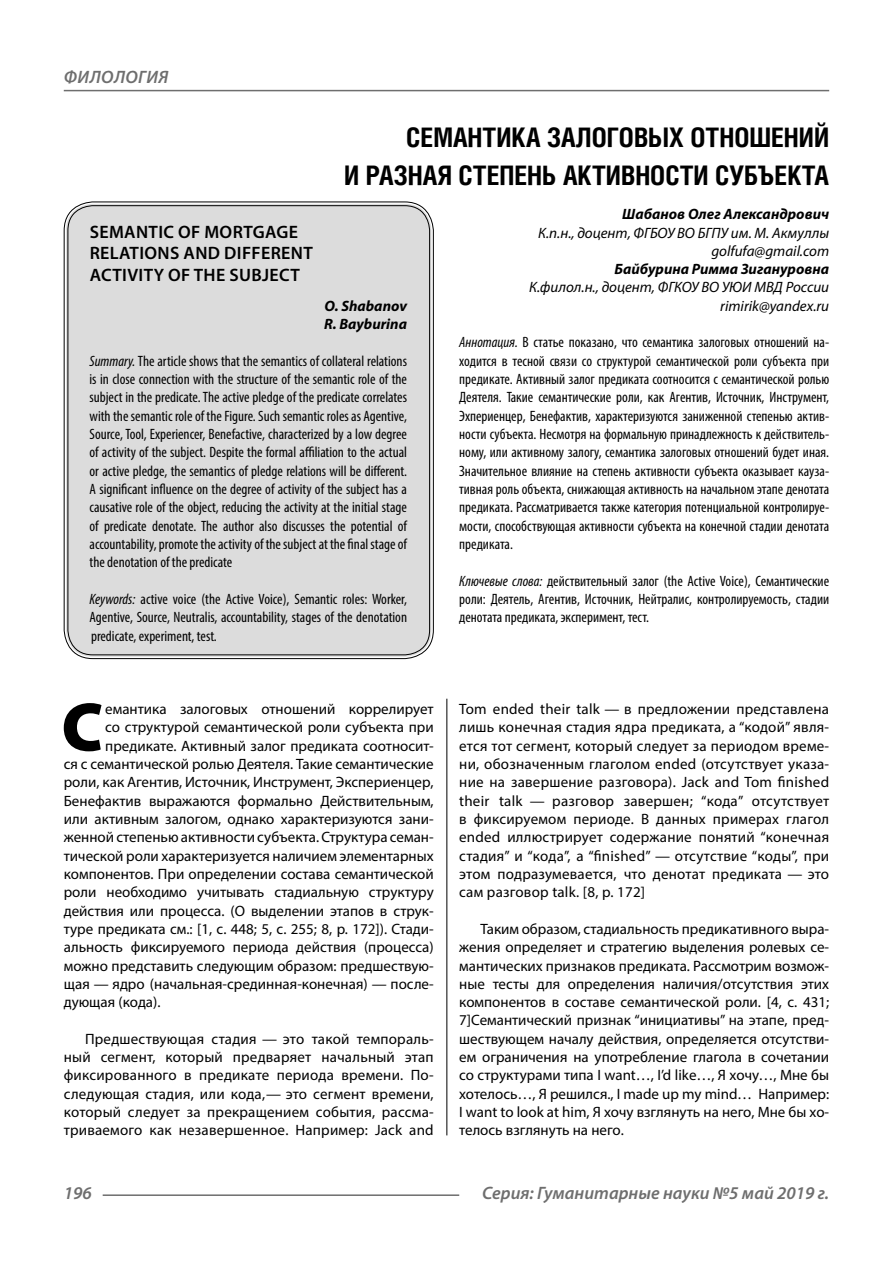
<style>
.page{position:relative;width:893px;height:1263px;background:#fff}
.page>*{position:absolute;margin:0;border:0;box-sizing:border-box;transform-origin:0 0}
.Bukvica{font:900 69.3px "Myriad Pro";color:#000}
.Header{font:700 27px/37.5px "Helios Cond";color:#000;text-align:right}
.Header-eng{font:600 18px/21.6px "Myriad Pro";letter-spacing:.02em;color:#000}
.t1{font:italic 600 18px "Myriad Pro";color:#6e6e6e}
.Normal{font:15px/18.3px "Myriad Pro";letter-spacing:.015em;color:#000;text-align:justify}
.Annotation-rus{font:condensed 15px/18.3px "Myriad Pro";color:#000;text-align:justify}
.Annotation-eng{font:condensed 15px/18.3px "Myriad Pro";color:#000;text-align:justify}
.Bukvica-2{font:15px "Myriad Pro";color:#000}
.Author-doc{font:italic 15px "Myriad Pro";color:#000}
.Author{font:italic 700 15px "Myriad Pro";color:#000}
.Author-email{font:italic 15px "Myriad Pro";color:#000}
.Author-eng{font:italic 700 15px "Myriad Pro";color:#000}
.s1{font-style:italic}
</style>
<div class="page">
<hr style="left:446px;top:128px;width:1px;height:1007px;background:#000">
<div style="left:43px;top:0;width:786px;height:698px;background:#fff"></div>
<div style="left:66px;top:204px;width:365px;height:453px;background:#dcdcdc;border-radius:27px"></div>
<hr style="left:103px;top:1194px;width:356px;height:2px;background:#6e6e6e">
<hr style="left:64px;top:90px;width:765px;height:1px;background:#6e6e6e">
<p class="t1" style="left:64px;top:66px;width:26px">Филология</p>
<p class="Header" style="left:344px;top:118px;width:487px">СЕМАНТИКА ЗАЛОГОВЫХ ОТНОШЕНИЙ<br>И РАЗНАЯ СТЕПЕНЬ АКТИВНОСТИ СУБЪЕКТА</p>
<p class="Author" style="left:622px;top:204px;width:208px">Шабанов Олег Александрович</p>
<p class="Author-doc" style="left:538px;top:223px;width:293px">К.п.н., доцент, ФГБОУ ВО БГПУ им. М. Акмуллы</p>
<p class="Author-email" style="left:711px;top:242px;width:119px">golfufa@gmail.com</p>
<p class="Author" style="left:614px;top:259px;width:216px">Байбурина Римма Зигануровна</p>
<p class="Author-doc" style="left:529px;top:278px;width:302px">К.филол.н., доцент, ФГКОУ ВО УЮИ МВД России</p>
<p class="Author-email" style="left:720px;top:296px;width:110px">rimirik@yandex.ru</p>
<p class="Annotation-rus" style="left:459px;top:333px;width:371px"><span class="s1">Аннотация.</span> В статье показано, что семантика залоговых отношений на&shy;ходится в тесной связи со структурой семантической роли субъекта при предикате. Активный залог предиката соотносится с семантической ролью Деятеля. Такие семантические роли, как Агентив, Источник, Инструмент, Эхпериенцер, Бенефактив, характеризуются заниженной степенью актив&shy;ности субъекта. Несмотря на формальную принадлежность к действитель&shy;ному, или активному залогу, семантика залоговых отношений будет иная.<br>Значительное влияние на степень активности субъекта оказывает кауза&shy;тивная роль объекта, снижающая активность на начальном этапе денотата предиката. Рассматривается также категория потенциальной контролируе&shy;мости, способствующая активности субъекта на конечной стадии денотата предиката.</p>
<p class="Annotation-rus" style="left:459px;top:571px;width:371px"><span class="s1">Ключевые слова:</span> действительный залог (the Active Voice), Семантические роли: Деятель, Агентив, Источник, Нейтралис, контролируемость, стадии денотата предиката, эксперимент, тест.</p>
<p class="Header-eng" style="left:90px;top:220px;width:225px">SEMANTIC OF MORTGAGE<br>RELATIONS AND DIFFERENT<br>ACTIVITY OF THE SUBJECT</p>
<p class="Author-eng" style="left:324px;top:296px;width:84px">O. Shabanov</p>
<p class="Author-eng" style="left:324px;top:314px;width:84px">R. Bayburina</p>
<p class="Annotation-eng" style="left:90px;top:351px;width:319px"><span class="s1">Summary.</span> The article shows that the semantics of collateral relations is in close connection with the structure of the semantic role of the subject in the predicate. The active pledge of the predicate correlates with the semantic role of the Figure. Such semantic roles as Agentive, Source, Tool, Experiencer, Benefactive, characterized by a low degree of activity of the subject. Despite the formal affiliation to the actual or active pledge, the semantics of pledge relations will be different.<br>A significant influence on the degree of activity of the subject has a causative role of the object, reducing the activity at the initial stage of predicate denotate. The author also discusses the potential of accountability, promote the activity of the subject at the final stage of the denotation of the predicate</p>
<p class="Annotation-eng" style="left:90px;top:590px;width:319px"><span class="s1">Keywords:</span> active voice (the Active Voice), Semantic roles: Worker, Agentive, Source, Neutralis, accountability, stages of the denotation predicate, experiment, test.</p>
<p class="Bukvica" style="left:61px;top:681px;width:43px">С</p>
<p class="Bukvica-2" style="left:105px;top:700px;width:330px">емантика залоговых отношений коррелирует</p>
<p class="Bukvica-2" style="left:105px;top:718px;width:330px">со структурой семантической роли субъекта при</p>
<p class="Bukvica-2" style="left:105px;top:736px;width:330px">предикате. Активный залог предиката соотносит-</p>
<p class="Bukvica-2" style="left:64px;top:755px;width:371px">ся с семантической ролью Деятеля. Такие семантические</p>
<p class="Bukvica-2" style="left:64px;top:773px;width:371px">роли, как Агентив, Источник, Инструмент, Экспериенцер,</p>
<p class="Bukvica-2" style="left:64px;top:791px;width:371px">Бенефактив выражаются формально Действительным,</p>
<p class="Bukvica-2" style="left:64px;top:810px;width:371px">или активным залогом, однако характеризуются зани-</p>
<p class="Bukvica-2" style="left:64px;top:828px;width:371px">женной степенью активности субъекта. Структура семан-</p>
<p class="Bukvica-2" style="left:64px;top:846px;width:371px">тической роли характеризуется наличием элементарных</p>
<p class="Bukvica-2" style="left:64px;top:864px;width:371px">компонентов. При определении состава семантической</p>
<p class="Bukvica-2" style="left:64px;top:883px;width:371px">роли необходимо учитывать стадиальную структуру</p>
<p class="Bukvica-2" style="left:64px;top:901px;width:371px">действия или процесса. (О выделении этапов в струк-</p>
<p class="Bukvica-2" style="left:64px;top:919px;width:371px">туре предиката см.: [1, с. 448; 5, с. 255; 8, p. 172]). Стади-</p>
<p class="Bukvica-2" style="left:64px;top:938px;width:371px">альность фиксируемого периода действия (процесса)</p>
<p class="Bukvica-2" style="left:64px;top:956px;width:371px">можно представить следующим образом: предшествую-</p>
<p class="Bukvica-2" style="left:64px;top:974px;width:371px">щая — ядро (начальная-срединная-конечная) — после-</p>
<p class="Bukvica-2" style="left:64px;top:993px;width:98px">дующая (кода).</p>
<p class="Normal" style="left:64px;top:1029px;width:371px;text-indent:21px">Предшествующая стадия — это такой темпораль&shy;ный сегмент, который предваряет начальный этап фиксированного в предикате периода времени. По&shy;следующая стадия, или кода,— это сегмент времени, который следует за прекращением события, рассма&shy;триваемого как незавершенное. Например: Jack and</p>
<p class="Normal" style="left:459px;top:699px;width:371px">Tom ended their talk — в предложении представлена лишь конечная стадия ядра предиката, а “кодой” явля&shy;ется тот сегмент, который следует за периодом време&shy;ни, обозначенным глаголом ended (отсутствует указа&shy;ние на завершение разговора). Jack and Tom finished their talk — разговор завершен; “кода” отсутствует в фиксируемом периоде. В данных примерах глагол ended иллюстрирует содержание понятий “конечная стадия” и “кода”, а “finished” — отсутствие “коды”, при этом подразумевается, что денотат предиката — это сам разговор talk. [8, p. 172]</p>
<p class="Normal" style="left:459px;top:919px;width:371px;text-indent:21px">Таким образом, стадиальность предикативного выра&shy;жения определяет и стратегию выделения ролевых се&shy;мантических признаков предиката. Рассмотрим возмож&shy;ные тесты для определения наличия/отсутствия этих компонентов в составе семантической роли. [4, с. 431; 7]Семантический признак “инициативы” на этапе, пред&shy;шествующем началу действия, определяется отсутстви&shy;ем ограничения на употребление глагола в сочетании со структурами типа I want…, I’d like…, Я хочу…, Мне бы хотелось…, Я решился., I made up my mind… Например:<br>I want to look at him, Я хочу взглянуть на него, Мне бы хо&shy;телось взглянуть на него.</p>
<p class="t1" style="left:64px;top:1182px;width:30px">196</p>
<p class="t1" style="left:482px;top:1182px;width:349px">Серия: Гуманитарные науки №5 май 2019 г.</p>
</div>
